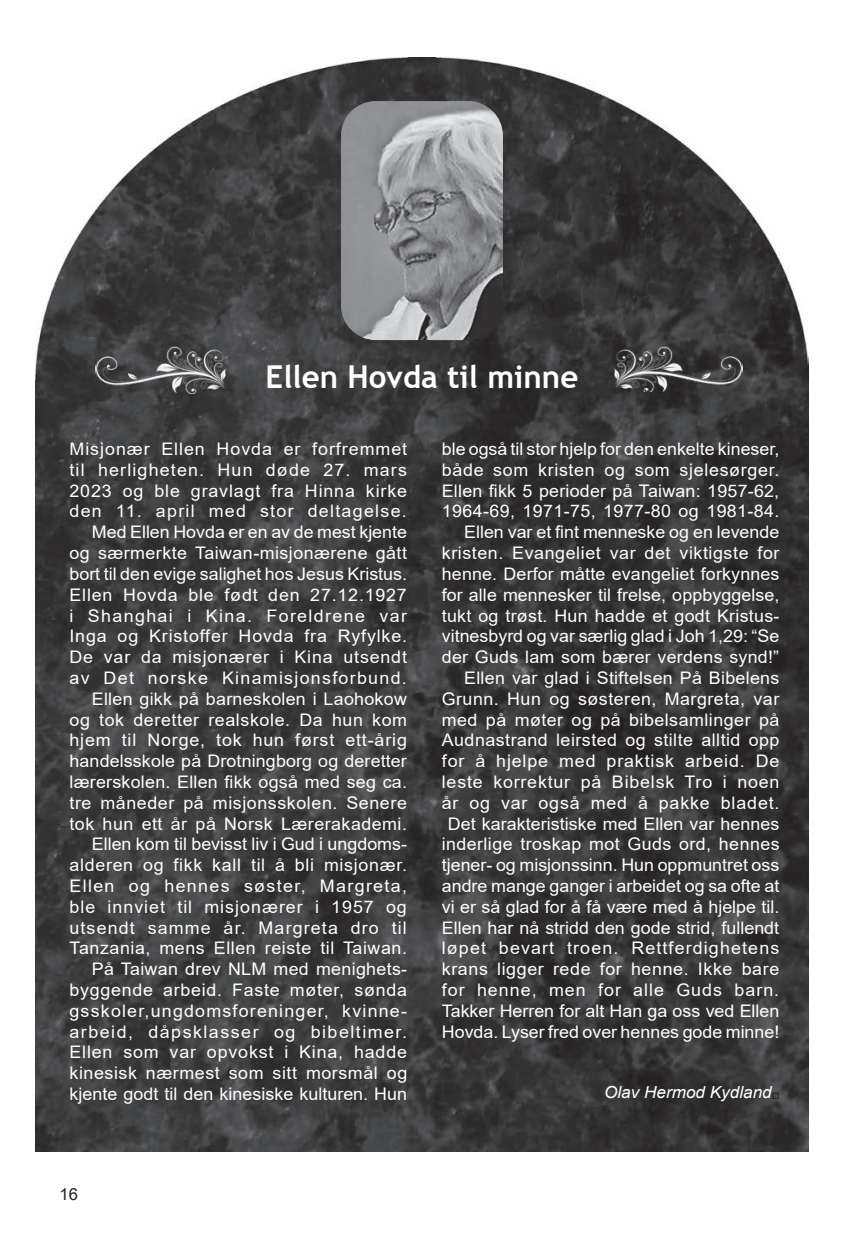
<style>
.page{position:relative;width:844px;height:1236px;background:#fff}
.page>*{position:absolute;margin:0;border:0;box-sizing:border-box;transform-origin:0 0}
.t1{font:700 31.5px "Trebuchet MS";color:#fff}
.t2{font:17.32px/20.8px "Arial";letter-spacing:.025em;color:#fff;text-align:right}
.t3{font:italic 16.62px "Arial";color:#fff}
.t4{font:16.62px "Arial";color:#231f20}
.s1{color:#231f20}
</style>
<div class="page">
<img style="left:36px;top:58px;width:771px;height:1093px">
<img style="left:341px;top:101px;width:162px;height:239px">
<img style="left:96px;top:346px;width:130px;height:47px">
<img style="left:614px;top:346px;width:128px;height:45px">
<h1 class="t1" style="left:265px;top:357px;width:314px">Ellen Hovda til minne</h1>
<p class="t2" style="left:69px;top:438px;width:339px">Misjonær Ellen Hovda er forfremmet til herligheten. Hun døde 27. mars 2023 og ble gravlagt fra Hinna kirke den 11. april med stor deltagelse.<br>Med Ellen Hovda er en av de mest kjente og særmerkte Taiwan-misjonærene gått bort til den evige salighet hos Jesus Kristus.<br>Ellen Hovda ble født den 27.12.1927 i Shanghai i Kina. Foreldrene var Inga og Kristoffer Hovda fra Ryfylke.<br>De var da misjonærer i Kina utsendt av Det norske Kinamisjonsforbund.<br>Ellen gikk på barneskolen i Laohokow og tok deretter realskole. Da hun kom hjem til Norge, tok hun først ett-årig handelsskole på Drotningborg og deretter lærerskolen. Ellen fikk også med seg ca. tre måneder på misjonsskolen. Senere tok hun ett år på Norsk Lærerakademi.<br>Ellen kom til bevisst liv i Gud i ungdoms&shy;alderen og fikk kall til å bli misjonær.<br>Ellen og hennes søster, Margreta, ble innviet til misjonærer i 1957 og utsendt samme år. Margreta dro til Tanzania, mens Ellen reiste til Taiwan.<br>På Taiwan drev NLM med menighets&shy;byggende arbeid. Faste møter, sønda gsskoler,ungdomsforeninger, kvinne&shy;arbeid, dåpsklasser og bibeltimer.<br>Ellen som var opvokst i Kina, hadde kinesisk nærmest som sitt morsmål og kjente godt til den kinesiske kulturen. Hun</p>
<p class="t2" style="left:441px;top:438px;width:339px">ble også til stor hjelp for den enkelte kineser, både som kristen og som sjelesørger.<br>Ellen fikk 5 perioder på Taiwan: 1957-62, 1964-69, 1971-75, 1977-80 og 1981-84.<br>Ellen var et fint menneske og en levende kristen. Evangeliet var det viktigste for henne. Derfor måtte evangeliet forkynnes for alle mennesker til frelse, oppbyggelse, tukt og trøst. Hun hadde et godt Kristus&shy;vitnesbyrd og var særlig glad i Joh 1,29: “Se der Guds lam som bærer verdens synd!” Ellen var glad i Stiftelsen På Bibelens Grunn. Hun og søsteren, Margreta, var med på møter og på bibelsamlinger på Audnastrand leirsted og stilte alltid opp for å hjelpe med praktisk arbeid. De leste korrektur på Bibelsk Tro i noen år og var også med å pakke bladet.<br>Det karakteristiske med Ellen var hennes inderlige troskap mot Guds ord, hennes tjener- og misjonssinn. Hun oppmuntret oss andre mange ganger i arbeidet og sa ofte at vi er så glad for å få være med å hjelpe til.<br>Ellen har nå stridd den gode strid, fullendt løpet bevart troen. Rettferdighetens krans ligger rede for henne. Ikke bare for henne, men for alle Guds barn.<br>Takker Herren for alt Han ga oss ved Ellen Hovda. Lyser fred over hennes gode minne!</p>
<p class="t3" style="left:604px;top:1081px;width:177px">Olav Hermod Kydland<span class="s1">□</span></p>
<p class="t4" style="left:60px;top:1182px;width:20px">16</p>
</div>
